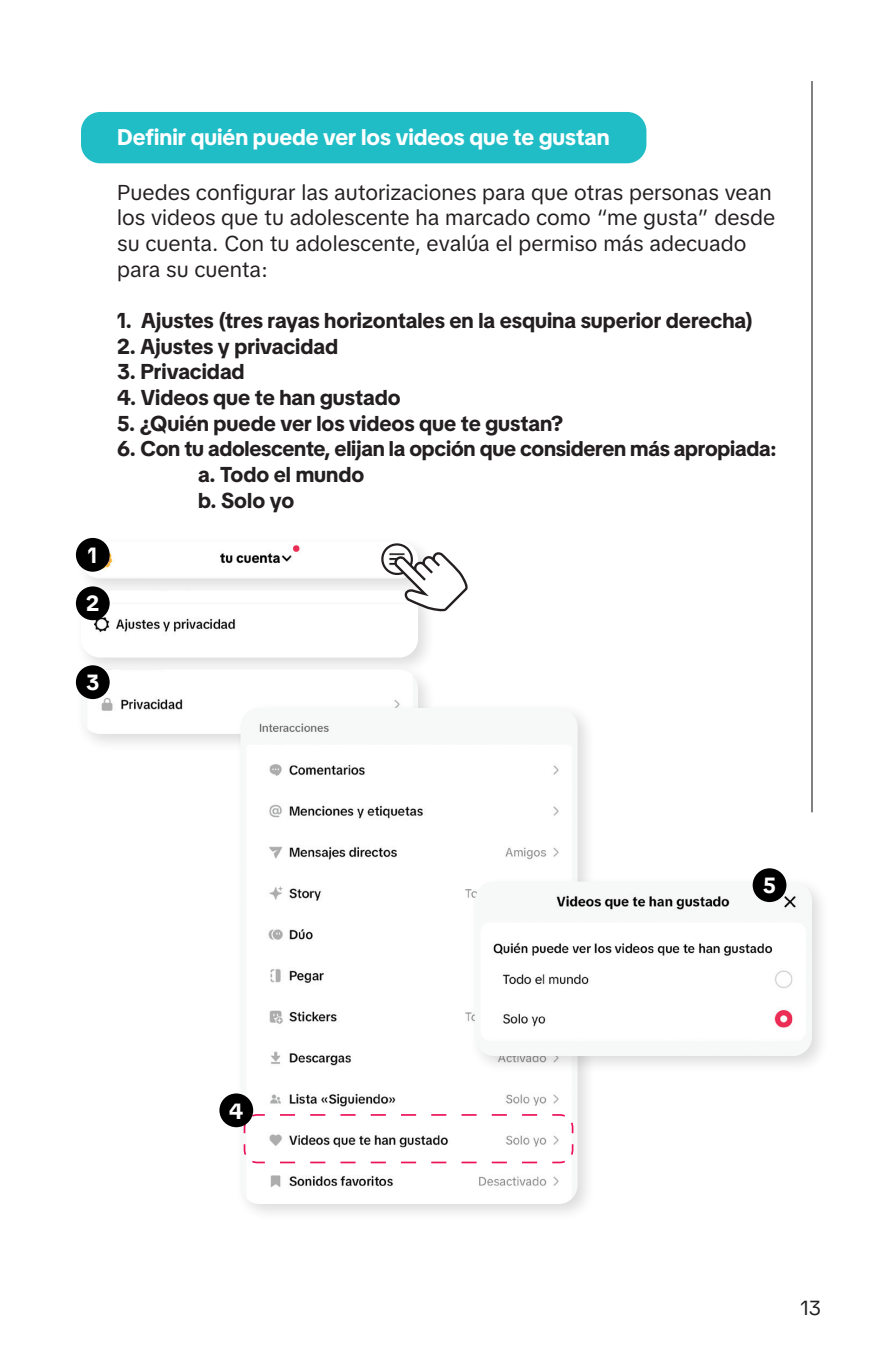
<style>
.page{position:relative;width:893px;height:1372px;background:#fff}
.page>*{position:absolute;margin:0;border:0;box-sizing:border-box;transform-origin:0 0}
.t1{font:700 22.5px "Tik Tok Sans Display";color:#fff}
.t2{font:700 21.82px "Tik Tok Sans Display";color:#fff}
.t3{font:21.38px/25.7px "Tik Tok Sans Text";color:#231f20}
.t4{font:700 21.38px "Tik Tok Sans Display";color:#231f20}
.t5{font:700 21.15px "Tik Tok Sans Display";letter-spacing:-.01em;color:#231f20}
.t6{font:20.25px "Tik Tok Sans Text";color:#231f20}
.s1{font-size:21.38px}
</style>
<div class="page">
<hr style="left:811px;top:81px;width:1px;height:731px;background:#231f20">
<div style="left:81px;top:112px;width:565px;height:51px;background:#21bdc6;border-radius:19px"></div>
<div style="left:76px;top:535px;width:360px;height:62px;background:#231f20;opacity:.15"></div>
<img style="left:81px;top:541px;width:337px;height:37px;border-radius:18px">
<div style="left:75px;top:584px;width:361px;height:92px;background:#231f20;opacity:.15"></div>
<img style="left:81px;top:590px;width:337px;height:67px">
<div style="left:75px;top:663px;width:361px;height:89px;background:#231f20;opacity:.15"></div>
<img style="left:81px;top:669px;width:337px;height:65px">
<div style="left:235px;top:702px;width:361px;height:520px;background:#231f20;opacity:.15"></div>
<img style="left:241px;top:708px;width:337px;height:495px">
<svg style="left:243px;top:1113px;width:331px;height:51px"></svg>
<div style="left:469px;top:875px;width:361px;height:199px;background:#231f20;opacity:.15"></div>
<img style="left:475px;top:881px;width:337px;height:174px">
<svg style="left:380px;top:541px;width:88px;height:72px"></svg>
<div style="left:76px;top:538px;width:34px;height:33px;background:#000;border-radius:50%"></div>
<div style="left:76px;top:586px;width:34px;height:34px;background:#000;border-radius:50%"></div>
<div style="left:76px;top:665px;width:34px;height:34px;background:#000;border-radius:50%"></div>
<div style="left:219px;top:1093px;width:34px;height:34px;background:#000;border-radius:50%"></div>
<div style="left:753px;top:868px;width:33px;height:34px;background:#000;border-radius:50%"></div>
<p class="t2" style="left:88px;top:540px;width:11px">1</p>
<p class="t2" style="left:86px;top:588px;width:14px">2</p>
<p class="t1" style="left:117px;top:122px;width:494px">Definir quién puede ver los videos que te gustan</p>
<p class="t3" style="left:117px;top:177px;width:659px">Puedes configurar las autorizaciones para que otras personas vean los videos que tu adolescente ha marcado como “me gusta” desde su cuenta. Con tu adolescente, evalúa el permiso más adecuado para su cuenta:</p>
<p class="t4" style="left:117px;top:305px;width:637px">1. Ajustes (tres rayas horizontales en la esquina superior derecha)</p>
<p class="t4" style="left:117px;top:331px;width:222px">2. Ajustes y privacidad</p>
<p class="t4" style="left:117px;top:357px;width:129px">3. Privacidad</p>
<p class="t4" style="left:117px;top:382px;width:285px">4. Videos que te han gustado</p>
<p class="t4" style="left:117px;top:408px;width:448px">5. ¿Quién puede ver los videos que te gustan?</p>
<p class="t5" style="left:117px;top:434px;width:661px"><span class="s1">6.</span> Con tu adolescente, elijan la opción que consideren más apropiada:</p>
<p class="t4" style="left:198px;top:459px;width:168px">a. Todo el mundo</p>
<p class="t4" style="left:198px;top:485px;width:97px">b. Solo yo</p>
<p class="t2" style="left:86px;top:667px;width:15px">3</p>
<p class="t2" style="left:763px;top:870px;width:14px">5</p>
<p class="t2" style="left:229px;top:1095px;width:16px">4</p>
<p class="t6" style="left:800px;top:1292px;width:22px">13</p>
</div>
